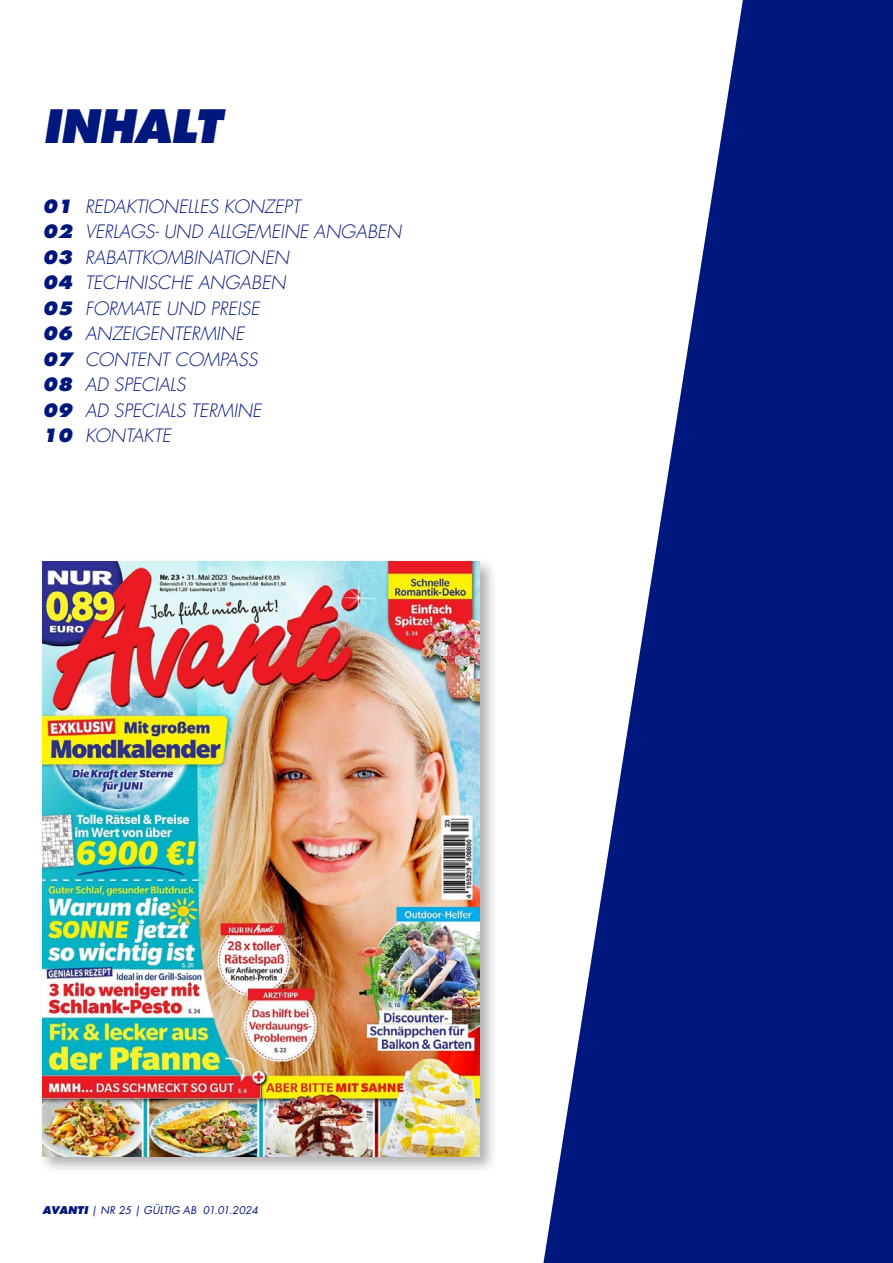
<style>
.page{position:relative;width:893px;height:1263px;background:#fff}
.page>*{position:absolute;margin:0;border:0;box-sizing:border-box;transform-origin:0 0}
.t1{font:italic 800 45px "Futura Com";letter-spacing:-.02em;color:#00177d}
.t2{font:italic 300 18px/25.5px "Futura Com";color:#00177d}
.t3{font:italic 10.5px "Futura Com";color:#00177d}
.s1{font-weight:800}
</style>
<div class="page">
<div style="left:38px;top:557px;width:459px;height:617px;background:#231f20;opacity:.35"></div>
<img style="left:43px;top:561px;width:437px;height:595px">
<svg style="left:543px;top:0;width:350px;height:1263px;fill:#00177d"></svg>
<h1 class="t1" style="left:43px;top:96px;width:180px">INHALT</h1>
<p class="t2" style="left:43px;top:193px;width:360px"><span class="s1">01</span> REDAKTIONELLES KONZEPT<br><span class="s1">02</span> VERLAGS- UND ALLGEMEINE ANGABEN<br><span class="s1">03</span> RABATTKOMBINATIONEN<br><span class="s1">04</span> TECHNISCHE ANGABEN<br><span class="s1">05</span> FORMATE UND PREISE<br><span class="s1">06</span> ANZEIGENTERMINE<br><span class="s1">07</span> CONTENT COMPASS<br><span class="s1">08</span> AD SPECIALS<br><span class="s1">09</span> AD SPECIALS TERMINE<br><span class="s1">10</span> KONTAKTE</p>
<p class="t3" style="left:43px;top:1203px;width:217px"><span class="s1">AVANTI</span> | NR 25 | GÜLTIG AB 01.01.2024</p>
</div>
